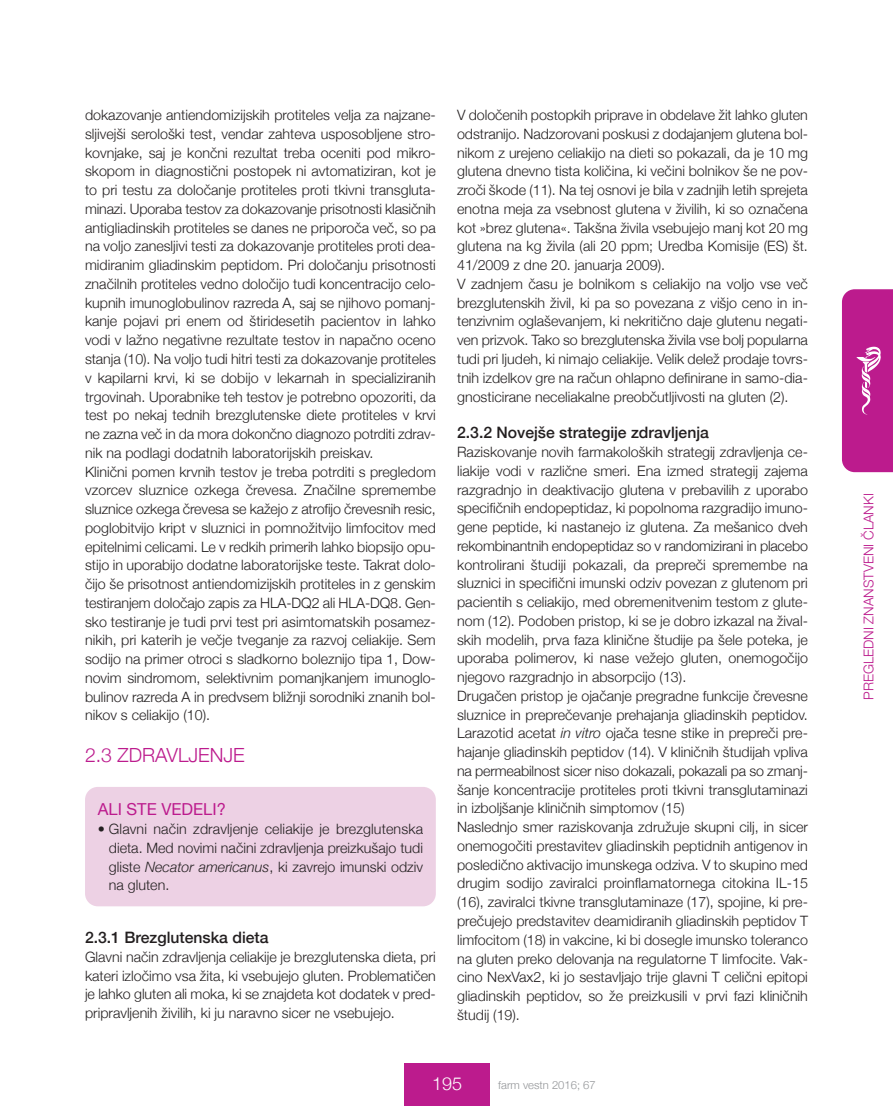
<style>
.page{position:relative;width:893px;height:1106px;background:#fff}
.page>*{position:absolute;margin:0;border:0;box-sizing:border-box;transform-origin:0 0}
.t1{font:300 19.5px "Helvetica Neue";color:#bc1b8d}
.t2{font:300 18px "Helvetica Neue";color:#fff}
.t3{font:16.5px "Helvetica Neue";color:#bc1b8d}
.t4{font:500 15.75px "Helvetica Neue";color:#231f20}
.t5{font:300 14.25px/18.8px "Helvetica Neue";color:#231f20}
.t6{font:300 13.5px "Helvetica Neue";color:#bc1b8d}
.t7{font:300 11.25px "Helvetica Neue";color:#939598}
.s1{font-style:italic}
</style>
<div class="page">
<div style="left:405px;top:1063px;width:85px;height:43px;background:#bc1b8d"></div>
<svg style="left:842px;top:289px;width:51px;height:183px;background:#bf2692"></svg>
<div style="left:85px;top:787px;width:351px;height:119px;background:#edd1e4;border-radius:13px"></div>
<p class="t5" style="left:85px;top:105px;width:352px">dokazovanje antiendomizijskih protiteles velja za najzane&shy;sljivejši serološki test, vendar zahteva usposobljene stro&shy;kovnjake, saj je končni rezultat treba oceniti pod mikro&shy;skopom in diagnostični postopek ni avtomatiziran, kot je to pri testu za določanje protiteles proti tkivni transgluta&shy;minazi. Uporaba testov za dokazovanje prisotnosti klasičnih antigliadinskih protiteles se danes ne priporoča več, so pa na voljo zanesljivi testi za dokazovanje protiteles proti dea&shy;midiranim gliadinskim peptidom. Pri določanju prisotnosti značilnih protiteles vedno določijo tudi koncentracijo celo&shy;kupnih imunoglobulinov razreda A, saj se njihovo pomanj&shy;kanje pojavi pri enem od štiridesetih pacientov in lahko vodi v lažno negativne rezultate testov in napačno oceno stanja (10). Na voljo tudi hitri testi za dokazovanje protiteles v kapilarni krvi, ki se dobijo v lekarnah in specializiranih trgovinah. Uporabnike teh testov je potrebno opozoriti, da test po nekaj tednih brezglutenske diete protiteles v krvi ne zazna več in da mora dokončno diagnozo potrditi zdrav&shy;nik na podlagi dodatnih laboratorijskih preiskav.<br>Klinični pomen krvnih testov je treba potrditi s pregledom vzorcev sluznice ozkega črevesa. Značilne spremembe sluznice ozkega črevesa se kažejo z atrofijo črevesnih resic, poglobitvijo kript v sluznici in pomnožitvijo limfocitov med epitelnimi celicami. Le v redkih primerih lahko biopsijo opu&shy;stijo in uporabijo dodatne laboratorijske teste. Takrat dolo&shy;čijo še prisotnost antiendomizijskih protiteles in z genskim testiranjem določajo zapis za HLA-DQ2 ali HLA-DQ8. Gen&shy;sko testiranje je tudi prvi test pri asimtomatskih posamez&shy;nikih, pri katerih je večje tveganje za razvoj celiakije. Sem sodijo na primer otroci s sladkorno boleznijo tipa 1, Dow&shy;novim sindromom, selektivnim pomanjkanjem imunoglo&shy;bulinov razreda A in predvsem bližnji sorodniki znanih bol&shy;nikov s celiakijo (10).</p>
<h1 class="t1" style="left:85px;top:742px;width:161px">2.3 ZDRAVLJENJE</h1>
<p class="t3" style="left:98px;top:799px;width:130px">ALI stE VEDELI?</p>
<p class="t5" style="left:109px;top:819px;width:316px;text-align:justify;text-indent:-11px">• Glavni način zdravljenje celiakije je brezglutenska dieta. Med novimi načini zdravljenja preizkušajo tudi gliste <span class="s1">Necator americanus</span>, ki zavrejo imunski odziv na gluten.</p>
<p class="t4" style="left:85px;top:927px;width:185px">2.3.1 brezglutenska dieta</p>
<p class="t5" style="left:85px;top:947px;width:352px;text-align:justify">Glavni način zdravljenja celiakije je brezglutenska dieta, pri kateri izločimo vsa žita, ki vsebujejo gluten. Problematičen je lahko gluten ali moka, ki se znajdeta kot dodatek v pred&shy;pripravljenih živilih, ki ju naravno sicer ne vsebujejo.</p>
<p class="t5" style="left:457px;top:105px;width:352px">V določenih postopkih priprave in obdelave žit lahko gluten odstranijo. Nadzorovani poskusi z dodajanjem glutena bol&shy;nikom z urejeno celiakijo na dieti so pokazali, da je 10 mg glutena dnevno tista količina, ki večini bolnikov še ne pov&shy;zroči škode (11). Na tej osnovi je bila v zadnjih letih sprejeta enotna meja za vsebnost glutena v živilih, ki so označena kot »brez glutena«. Takšna živila vsebujejo manj kot 20 mg glutena na kg živila (ali 20 ppm; Uredba Komisije (ES) št.<br>41/2009 z dne 20. januarja 2009).<br>V zadnjem času je bolnikom s celiakijo na voljo vse več brezglutenskih živil, ki pa so povezana z višjo ceno in in&shy;tenzivnim oglaševanjem, ki nekritično daje glutenu negati&shy;ven prizvok. Tako so brezglutenska živila vse bolj popularna tudi pri ljudeh, ki nimajo celiakije. Velik delež prodaje tovrs&shy;tnih izdelkov gre na račun ohlapno definirane in samo-dia&shy;gnosticirane neceliakalne preobčutljivosti na gluten (2).</p>
<p class="t4" style="left:457px;top:423px;width:253px">2.3.2 novejše strategije zdravljenja</p>
<p class="t5" style="left:457px;top:442px;width:352px">Raziskovanje novih farmakoloških strategij zdravljenja ce&shy;liakije vodi v različne smeri. Ena izmed strategij zajema razgradnjo in deaktivacijo glutena v prebavilih z uporabo specifičnih endopeptidaz, ki popolnoma razgradijo imuno&shy;gene peptide, ki nastanejo iz glutena. Za mešanico dveh rekombinantnih endopeptidaz so v randomizirani in placebo kontrolirani študiji pokazali, da prepreči spremembe na sluznici in specifični imunski odziv povezan z glutenom pri pacientih s celiakijo, med obremenitvenim testom z glute&shy;nom (12). Podoben pristop, ki se je dobro izkazal na žival&shy;skih modelih, prva faza klinične študije pa šele poteka, je uporaba polimerov, ki nase vežejo gluten, onemogočijo njegovo razgradnjo in absorpcijo (13).<br>Drugačen pristop je ojačanje pregradne funkcije črevesne sluznice in preprečevanje prehajanja gliadinskih peptidov.<br>Larazotid acetat <span class="s1">in vitro</span> ojača tesne stike in prepreči pre&shy;hajanje gliadinskih peptidov (14). V kliničnih študijah vpliva na permeabilnost sicer niso dokazali, pokazali pa so zmanj&shy;šanje koncentracije protiteles proti tkivni transglutaminazi in izboljšanje kliničnih simptomov (15)<br>Naslednjo smer raziskovanja združuje skupni cilj, in sicer onemogočiti prestavitev gliadinskih peptidnih antigenov in posledično aktivacijo imunskega odziva. V to skupino med drugim sodijo zaviralci proinflamatornega citokina IL-15 (16), zaviralci tkivne transglutaminaze (17), spojine, ki pre&shy;prečujejo predstavitev deamidiranih gliadinskih peptidov T limfocitom (18) in vakcine, ki bi dosegle imunsko toleranco na gluten preko delovanja na regulatorne T limfocite. Vak&shy;cino NexVax2, ki jo sestavljajo trije glavni T celični epitopi gliadinskih peptidov, so že preizkusili v prvi fazi kliničnih študij (19).</p>
<p class="t2" style="left:432px;top:1072px;width:32px">195</p>
<p class="t7" style="left:498px;top:1078px;width:99px">farm vestn 2016; 67</p>
<p class="t6" style="left:860px;top:700px;width:208px;rotate:-90deg">PREGLEDNI ZNANSTVENI ČLANKI</p>
</div>
